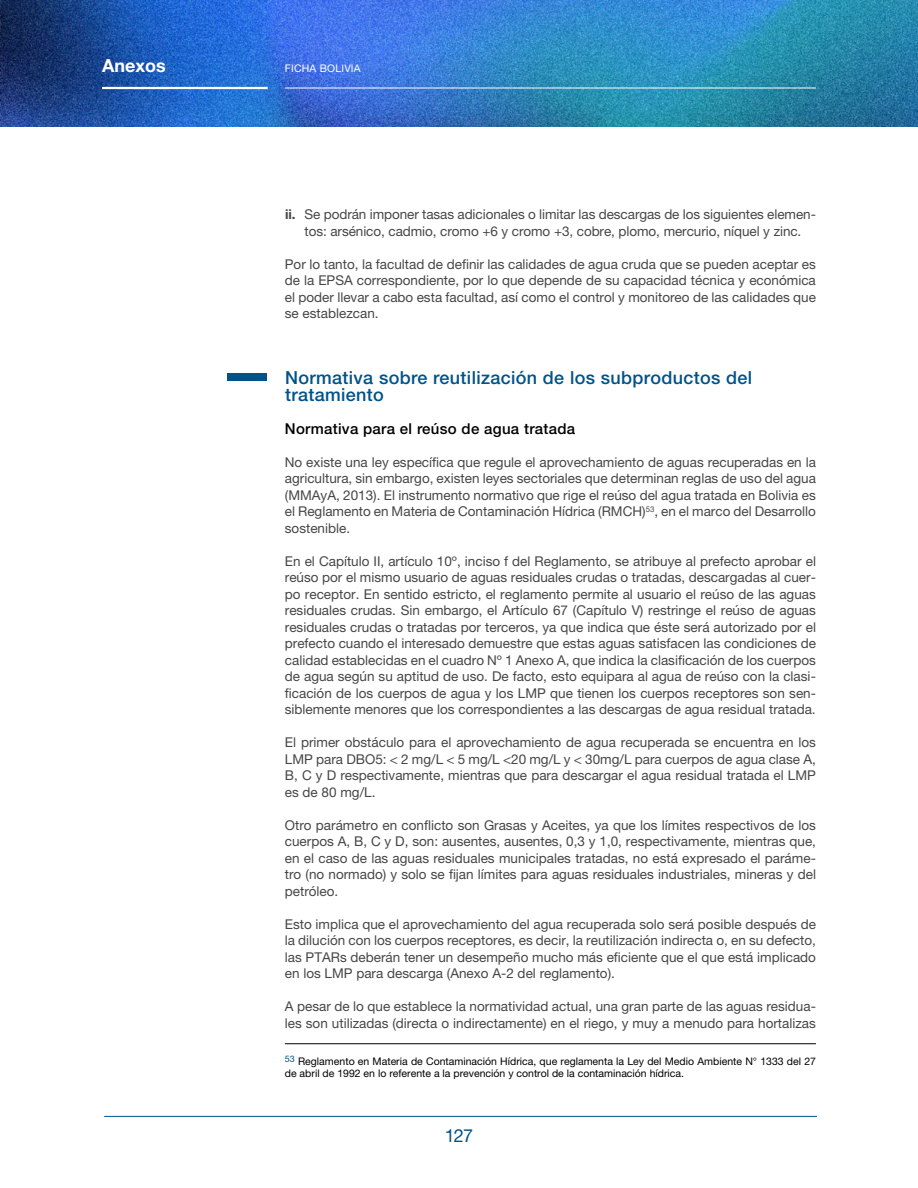
<style>
.page{position:relative;width:918px;height:1188px;background:#fff}
.page>*{position:absolute;margin:0;border:0;box-sizing:border-box;transform-origin:0 0}
.subtitulo{font:500 18px/16.5px "Helvetica Neue LT Std";letter-spacing:.02em;color:#005288}
.t1{font:700 18px "Helvetica Neue LT Pro";color:#fff}
.t2{font:18px "Helvetica Neue LT Pro";color:#005288}
.subsubtitulo{font:500 15px "Helvetica Neue LT Std";letter-spacing:.02em;color:#000}
.punteo{font:13.5px/16.5px "Helvetica Neue LT Pro";color:#464646;text-align:justify}
.t3{font:10.5px/12.6px "Helvetica Neue LT Pro";color:#000}
.t4{font:10.5px "Helvetica Neue LT Pro";letter-spacing:.02em;color:#fff}
.s1{font-weight:700}
</style>
<div class="page">
<img style="left:0;top:0;width:918px;height:126px">
<hr style="left:285px;top:88px;width:531px;height:1px;background:#fff">
<hr style="left:102px;top:87px;width:166px;height:2px;background:#fff">
<hr style="left:104px;top:1116px;width:713px;height:1px;background:#005288">
<div style="left:227px;top:374px;width:40px;height:7px;background:#005288"></div>
<hr style="left:285px;top:1043px;width:531px;height:1px;background:#000">
<h1 class="t1" style="left:102px;top:55px;width:65px">Anexos</h1>
<p class="t4" style="left:285px;top:62px;width:77px">FICHA BOLIVIA</p>
<p class="punteo" style="left:285px;top:206px;width:532px;text-align:center"><span class="s1">ii.</span> Se podrán imponer tasas adicionales o limitar las descargas de los siguientes elemen&shy;tos: arsénico, cadmio, cromo +6 y cromo +3, cobre, plomo, mercurio, níquel y zinc.</p>
<p class="punteo" style="left:285px;top:255px;width:533px">Por lo tanto, la facultad de definir las calidades de agua cruda que se pueden aceptar es de la EPSA correspondiente, por lo que depende de su capacidad técnica y económica el poder llevar a cabo esta facultad, así como el control y monitoreo de las calidades que se establezcan.</p>
<p class="subtitulo" style="left:285px;top:369px;width:469px">Normativa sobre reutilización de los subproductos del tratamiento</p>
<p class="subsubtitulo" style="left:285px;top:419px;width:292px">Normativa para el reúso de agua tratada</p>
<p class="punteo" style="left:285px;top:453px;width:533px">No existe una ley específica que regule el aprovechamiento de aguas recuperadas en la agricultura, sin embargo, existen leyes sectoriales que determinan reglas de uso del agua (MMAyA, 2013). El instrumento normativo que rige el reúso del agua tratada en Bolivia es el Reglamento en Materia de Contaminación Hídrica (RMCH)<sup>53</sup>, en el marco del Desarrollo sostenible.</p>
<p class="punteo" style="left:285px;top:552px;width:533px">En el Capítulo II, artículo 10º, inciso f del Reglamento, se atribuye al prefecto aprobar el reúso por el mismo usuario de aguas residuales crudas o tratadas, descargadas al cuer&shy;po receptor. En sentido estricto, el reglamento permite al usuario el reúso de las aguas residuales crudas. Sin embargo, el Artículo 67 (Capítulo V) restringe el reúso de aguas residuales crudas o tratadas por terceros, ya que indica que éste será autorizado por el prefecto cuando el interesado demuestre que estas aguas satisfacen las condiciones de calidad establecidas en el cuadro Nº 1 Anexo A, que indica la clasificación de los cuerpos de agua según su aptitud de uso. De facto, esto equipara al agua de reúso con la clasi&shy;ficación de los cuerpos de agua y los LMP que tienen los cuerpos receptores son sen&shy;siblemente menores que los correspondientes a las descargas de agua residual tratada.</p>
<p class="punteo" style="left:285px;top:734px;width:533px">El primer obstáculo para el aprovechamiento de agua recuperada se encuentra en los LMP para DBO5: &lt; 2 mg/L &lt; 5 mg/L &lt;20 mg/L y &lt; 30mg/L para cuerpos de agua clase A, B, C y D respectivamente, mientras que para descargar el agua residual tratada el LMP es de 80 mg/L.</p>
<p class="punteo" style="left:285px;top:816px;width:533px">Otro parámetro en conflicto son Grasas y Aceites, ya que los límites respectivos de los cuerpos A, B, C y D, son: ausentes, ausentes, 0,3 y 1,0, respectivamente, mientras que, en el caso de las aguas residuales municipales tratadas, no está expresado el paráme&shy;tro (no normado) y solo se fijan límites para aguas residuales industriales, mineras y del petróleo.</p>
<p class="punteo" style="left:285px;top:915px;width:533px">Esto implica que el aprovechamiento del agua recuperada solo será posible después de la dilución con los cuerpos receptores, es decir, la reutilización indirecta o, en su defecto, las PTARs deberán tener un desempeño mucho más eficiente que el que está implicado en los LMP para descarga (Anexo A-2 del reglamento).</p>
<p class="punteo" style="left:285px;top:998px;width:533px">A pesar de lo que establece la normatividad actual, una gran parte de las aguas residua&shy;les son utilizadas (directa o indirectamente) en el riego, y muy a menudo para hortalizas</p>
<p class="t3" style="left:285px;top:1055px;width:533px"><sup>53</sup> Reglamento en Materia de Contaminación Hídrica, que reglamenta la Ley del Medio Ambiente N° 1333 del 27 de abril de 1992 en lo referente a la prevención y control de la contaminación hídrica.</p>
<h1 class="t2" style="left:445px;top:1125px;width:30px">127</h1>
</div>
